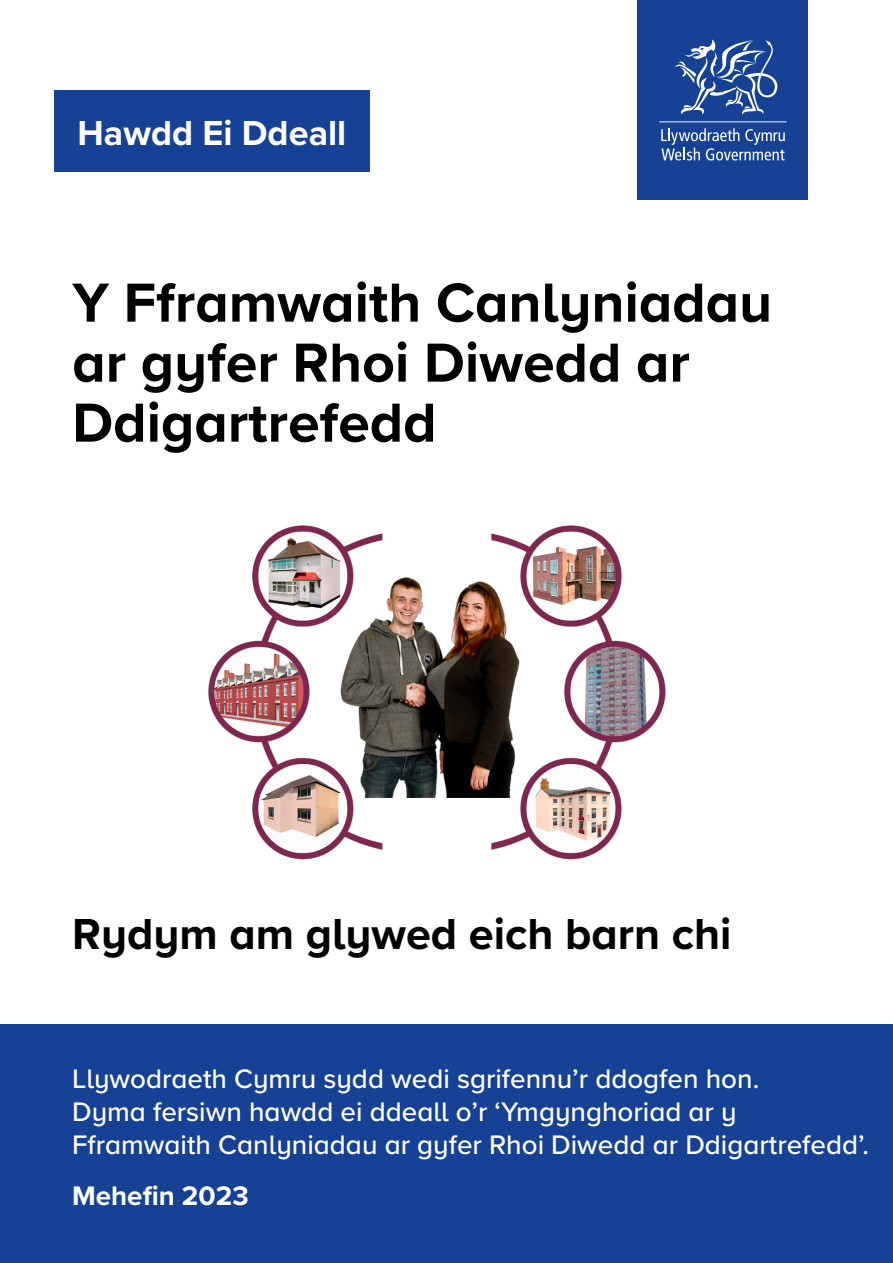
<style>
.page{position:relative;width:893px;height:1263px;background:#fff}
.page>*{position:absolute;margin:0;border:0;box-sizing:border-box;transform-origin:0 0}
.H1_Cover_Heading{font:700 57px/60px "Proxima Nova";color:#000}
.H2_Cover_Heading{font:700 45px "Proxima Nova";color:#000}
._24pt_white_bold{font:700 36px "Proxima Nova";color:#fff}
.H3_Cover_Heading{font:500 27.75px/33.3px "Proxima Nova";color:#fff}
.H3_Cover_Heading-2{font:700 27.75px "Proxima Nova";color:#fff}
</style>
<div class="page">
<div style="left:54px;top:90px;width:316px;height:81px;background:#164194"></div>
<div style="left:0;top:1025px;width:893px;height:238px;background:#164194"></div>
<img style="left:208px;top:525px;width:458px;height:335px">
<div style="left:638px;top:0;width:170px;height:200px;background:#164194"></div>
<svg style="left:675px;top:39px;width:102px;height:76px"></svg>
<svg style="left:661px;top:128px;width:124px;height:32px"></svg>
<hr style="left:659px;top:121px;width:128px;height:1px;background:#fff">
<p class="_24pt_white_bold" style="left:78px;top:106px;width:270px">Hawdd Ei Ddeall</p>
<h1 class="H1_Cover_Heading" style="left:72px;top:271px;width:701px">Y Fframwaith Canlyniadau ar gyfer Rhoi Diwedd ar<br>Ddigartrefedd</h1>
<h2 class="H2_Cover_Heading" style="left:72px;top:900px;width:661px">Rydym am glywed eich barn chi</h2>
<h3 class="H3_Cover_Heading" style="left:72px;top:1061px;width:798px">Llywodraeth Cymru sydd wedi sgrifennu’r ddogfen hon.<br>Dyma fersiwn hawdd ei ddeall o’r ‘Ymgynghoriad ar y<br>Fframwaith Canlyniadau ar gyfer Rhoi Diwedd ar Ddigartrefedd’.</h3>
<h3 class="H3_Cover_Heading-2" style="left:72px;top:1175px;width:178px">Mehefin 2023</h3>
</div>
